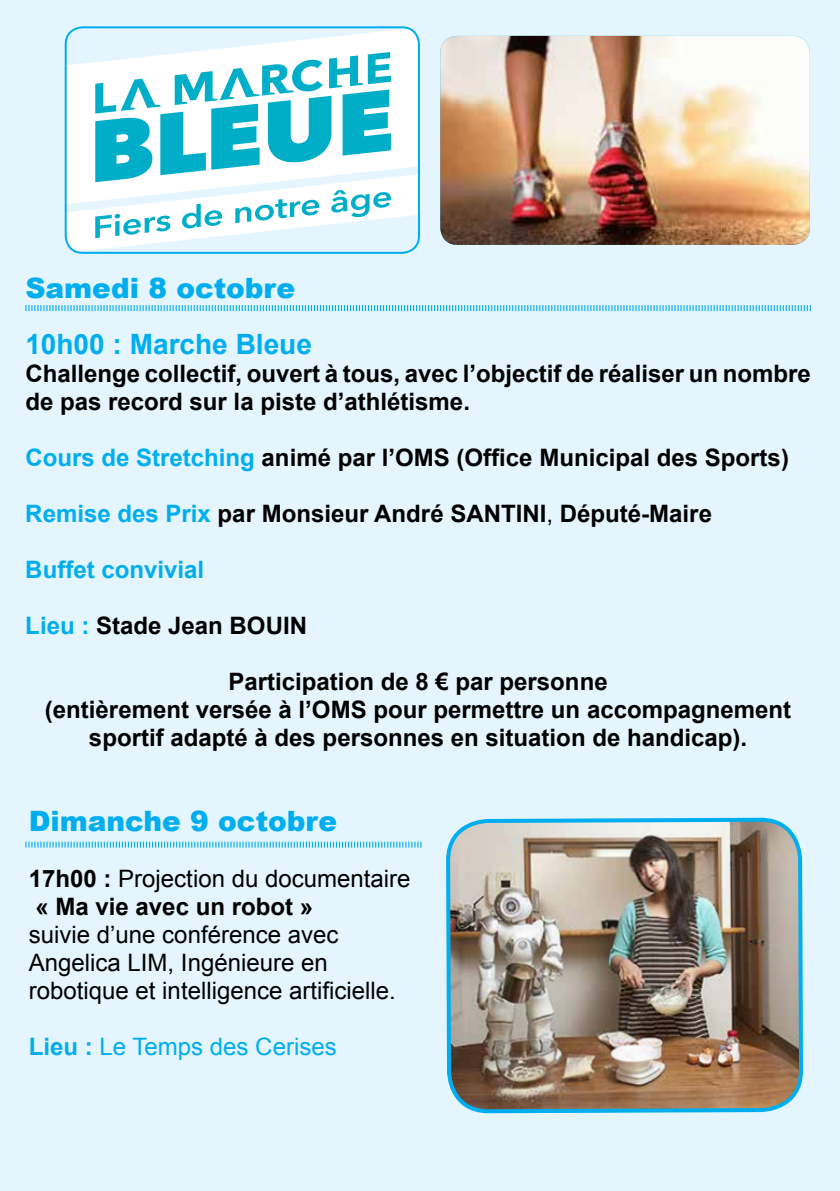
<style>
.page{position:relative;width:840px;height:1191px;background:#fff}
.page>*{position:absolute;margin:0;border:0;box-sizing:border-box;transform-origin:0 0}
.t1{font:900 28px "Arial";color:#00aeef}
.t2{font:700 28px "Arial";color:#00aeef}
.t3{font:700 24px/28px "Arial";color:#000}
.t4{font:24px/28px "Arial";color:#000}
.t5{font:24px "Arial";color:#00aeef}
.t6{font:700 24px "Arial";color:#00aeef}
.s1{color:#00aeef}
.s2{font-weight:400}
.s3{font-weight:700}
</style>
<div class="page">
<div style="left:0;top:0;width:839px;height:1191px;background:#e4f5fd"></div>
<svg style="left:66px;top:27px;width:353px;height:25px;fill:#e4f5fd"></svg>
<svg style="left:66px;top:52px;width:353px;height:201px"></svg>
<div style="left:65px;top:26px;width:355px;height:228px;border:2px solid #00aeef;border-radius:17px"></div>
<svg style="left:444px;top:0;width:360px;height:1114px;background:#ced7d9"></svg>
<svg style="left:25px;top:304px;width:786px;height:8px;background:#a3e0f8"></svg>
<svg style="left:25px;top:841px;width:396px;height:6px;background:#97dcf7"></svg>
<img style="left:440px;top:36px;width:369px;height:209px">
<p class="t1" style="left:25px;top:268px;width:271px">Samedi 8 octobre</p>
<p class="t2" style="left:25px;top:325px;width:288px">10h00 : Marche Bleue</p>
<p class="t3" style="left:25px;top:360px;width:786px">Challenge collectif, ouvert à tous, avec l’objectif de réaliser un nombre de pas record sur la piste d’athlétisme.</p>
<p class="t3" style="left:25px;top:444px;width:764px"><span class="s1">Cours de Stretching</span> animé par l’OMS (Office Municipal des Sports)</p>
<p class="t3" style="left:25px;top:500px;width:687px"><span class="s1">Remise des Prix</span> par Monsieur André SANTINI<span class="s2">,</span> Député-Maire</p>
<p class="t6" style="left:25px;top:554px;width:180px">Buffet convivial</p>
<p class="t3" style="left:25px;top:612px;width:283px"><span class="s1">Lieu :</span> Stade Jean BOUIN</p>
<p class="t3" style="left:45px;top:668px;width:747px;text-align:center">Participation de 8 € par personne<br>(entièrement versée à l’OMS pour permettre un accompagnement sportif adapté à des personnes en situation de handicap).</p>
<p class="t1" style="left:29px;top:800px;width:310px">Dimanche 9 octobre</p>
<p class="t3" style="left:29px;top:865px;width:383px">17h00 : <span class="s2">Projection du documentaire </span>« Ma vie avec un robot »</p>
<p class="t4" style="left:29px;top:921px;width:368px">suivie d’une conférence avec<br>Angelica LIM, Ingénieure en robotique et intelligence artificielle.</p>
<p class="t5" style="left:29px;top:1031px;width:309px"><span class="s3">Lieu :</span> Le Temps des Cerises</p>
</div>
